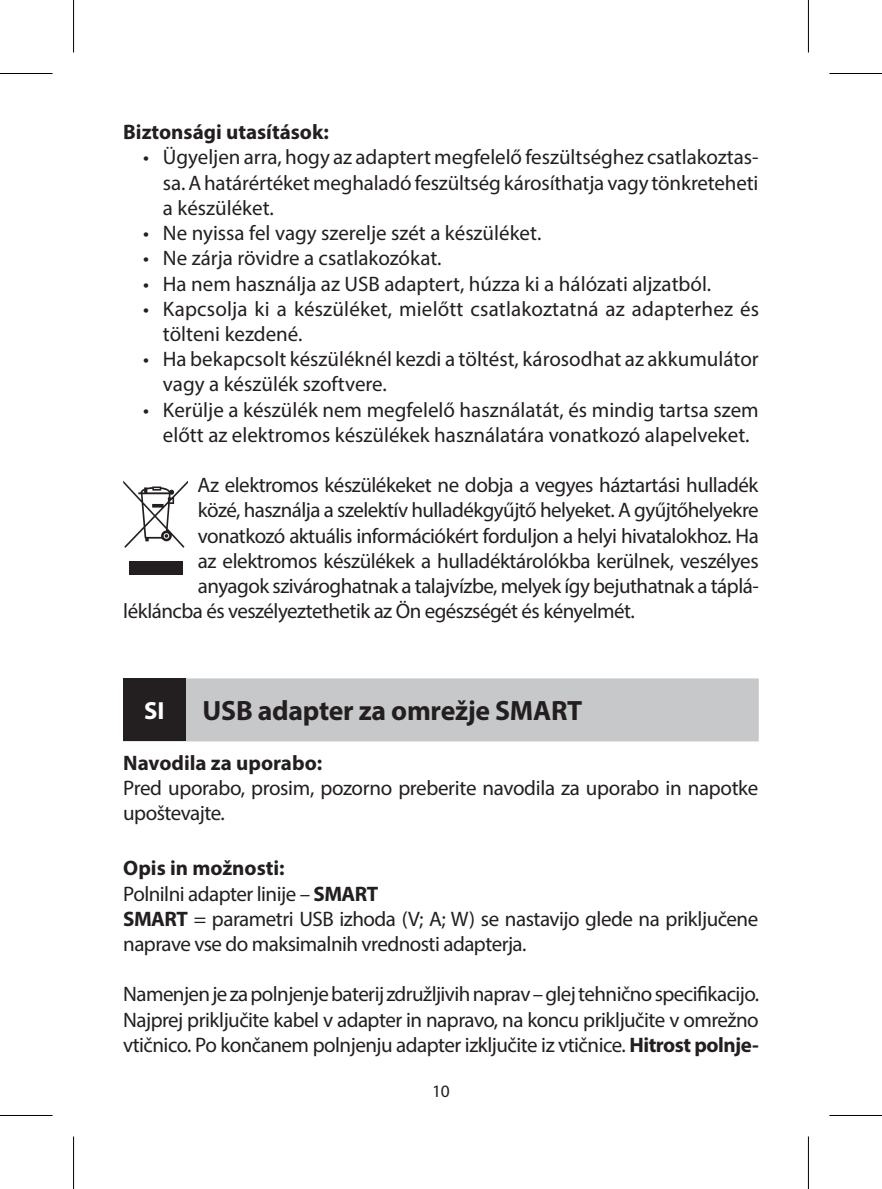
<style>
.page{position:relative;width:882px;height:1189px;background:#fff}
.page>*{position:absolute;margin:0;border:0;box-sizing:border-box;transform-origin:0 0}
.t1{font:700 28px "Myriad Pro";letter-spacing:-.01em;color:#231f20}
.t2{font:700 24.85px "Myriad Pro";color:#fff}
.t3{font:21px/25.2px "Myriad Pro";letter-spacing:-.02em;color:#231f20;text-align:justify}
.t4{font:21px/25.2px "Myriad Pro";color:#231f20}
.t5{font:21px/25.2px "Myriad Pro";letter-spacing:.01em;color:#231f20}
.t6{font:700 21px "Myriad Pro";color:#231f20}
.t7{font:17.5px "Myriad Pro";color:#231f20}
.s1{font-weight:700}
</style>
<div class="page">
<div style="left:123px;top:678px;width:635px;height:63px;background:#c7c8ca"></div>
<svg style="left:123px;top:481px;width:65px;height:67px"></svg>
<div style="left:129px;top:561px;width:53px;height:13px;background:#231f20"></div>
<div style="left:123px;top:679px;width:62px;height:62px;background:#231f20"></div>
<div style="left:71px;top:0;width:5px;height:53px;background:#f6f6f6"></div>
<div style="left:71px;top:1136px;width:5px;height:53px;background:#f6f6f6"></div>
<svg style="left:808px;top:0;width:1px;height:53px"></svg>
<svg style="left:808px;top:1136px;width:1px;height:53px"></svg>
<hr style="left:0;top:73px;width:52px;height:1px;background:#000">
<hr style="left:829px;top:73px;width:52px;height:1px;background:#000">
<hr style="left:0;top:1115px;width:52px;height:1px;background:#000">
<hr style="left:829px;top:1115px;width:52px;height:1px;background:#000">
<hr style="left:73px;top:0;width:1px;height:53px;background:#000">
<hr style="left:73px;top:1136px;width:1px;height:53px;background:#000">
<hr style="left:807px;top:0;width:1px;height:53px;background:#000">
<hr style="left:807px;top:1136px;width:1px;height:53px;background:#000">
<p class="t6" style="left:123px;top:118px;width:207px">Biztonsági utasítások:</p>
<p class="t3" style="left:163px;top:144px;width:597px;text-indent:-20px">• Ügyeljen arra, hogy az adaptert megfelelő feszültséghez csatlakoztas&shy;sa. A határértéket meghaladó feszültség károsíthatja vagy tönkreteheti a készüléket.</p>
<p class="t4" style="left:143px;top:220px;width:399px">• Ne nyissa fel vagy szerelje szét a készüléket.</p>
<p class="t4" style="left:143px;top:245px;width:300px">• Ne zárja rövidre a csatlakozókat.</p>
<p class="t4" style="left:143px;top:270px;width:569px">• Ha nem használja az USB adaptert, húzza ki a hálózati aljzatból.</p>
<p class="t5" style="left:163px;top:296px;width:597px;text-indent:-20px">• Kapcsolja ki a készüléket, mielőtt csatlakoztatná az adapterhez és tölteni kezdené.</p>
<p class="t4" style="left:163px;top:346px;width:597px;text-indent:-20px">• Ha bekapcsolt készüléknél kezdi a töltést, károsodhat az akkumulátor vagy a készülék szoftvere.</p>
<p class="t4" style="left:143px;top:396px;width:617px;text-align:center">• Kerülje a készülék nem megfelelő használatát, és mindig tartsa szem előtt az elektromos készülékek használatára vonatkozó alapelveket.</p>
<p class="t3" style="left:197px;top:472px;width:562px">Az elektromos készülékeket ne dobja a vegyes háztartási hulladék</p>
<p class="t3" style="left:198px;top:497px;width:562px">közé, használja a szelektív hulladékgyűjtő helyeket. A gyűjtőhelyekre</p>
<p class="t3" style="left:198px;top:522px;width:562px">vonatkozó aktuális információkért forduljon a helyi hivatalokhoz. Ha</p>
<p class="t3" style="left:198px;top:548px;width:562px">az elektromos készülékek a hulladéktárolókba kerülnek, veszélyes</p>
<p class="t3" style="left:198px;top:573px;width:562px">anyagok szivároghatnak a talajvízbe, melyek így bejuthatnak a táplá-</p>
<p class="t3" style="left:123px;top:598px;width:513px">lékláncba és veszélyeztethetik az Ön egészségét és kényelmét.</p>
<p class="t2" style="left:144px;top:694px;width:22px">SI</p>
<h1 class="t1" style="left:202px;top:692px;width:381px">USB adapter za omrežje SMART</h1>
<p class="t6" style="left:123px;top:749px;width:200px">Navodila za uporabo:</p>
<p class="t3" style="left:123px;top:775px;width:636px">Pred uporabo, prosim, pozorno preberite navodila za uporabo in napotke upoštevajte.</p>
<p class="t3" style="left:123px;top:855px;width:636px;text-align:left"><span class="s1">Opis in možnosti:<br></span>Polnilni adapter linije – <span class="s1">SMART<br>SMART</span> = parametri USB izhoda (V; A; W) se nastavijo glede na priključene naprave vse do maksimalnih vrednosti adapterja.</p>
<p class="t3" style="left:123px;top:981px;width:637px">Namenjen je za polnjenje baterij združljivih naprav – glej tehnično specifikacijo.<br>Najprej priključite kabel v adapter in napravo, na koncu priključite v omrežno vtičnico. Po končanem polnjenju adapter izključite iz vtičnice. <span class="s1">Hitrost polnje-</span></p>
<p class="t7" style="left:432px;top:1080px;width:19px">10</p>
</div>
